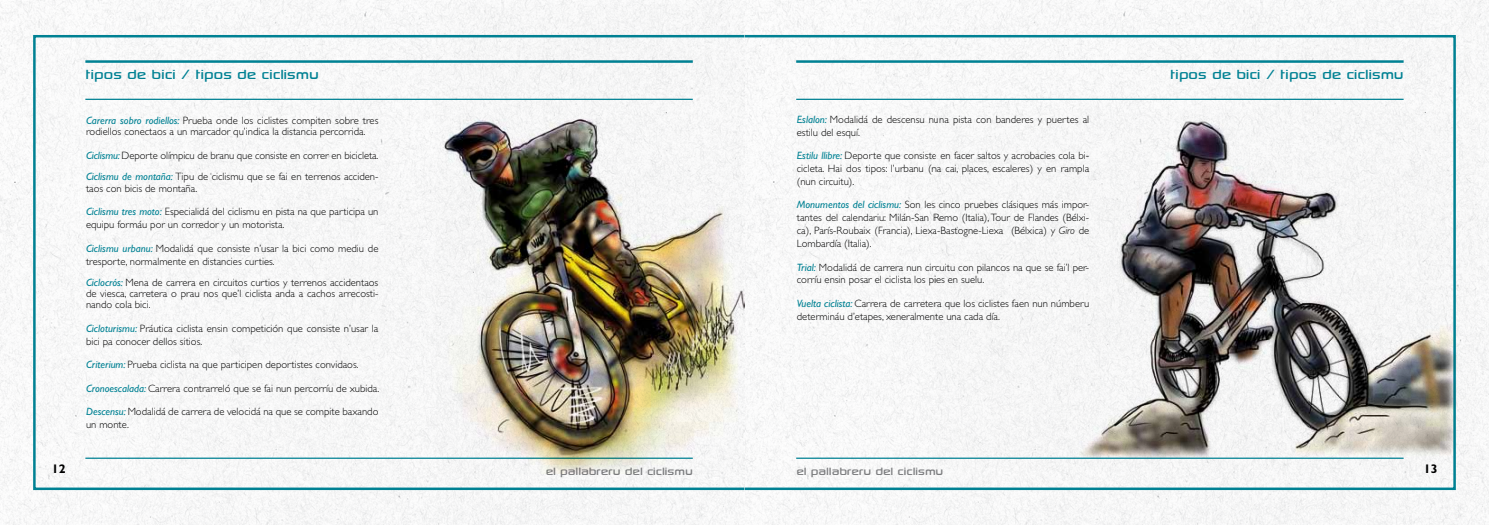
<style>
.page{position:relative;width:1489px;height:525px;background:#fff}
.page>*{position:absolute;margin:0;border:0;box-sizing:border-box;transform-origin:0 0}
.t1{font:18.75px "Sony Sketch EF";letter-spacing:-.01em;color:#008193}
.t2{font:15px "Sony Sketch EF";letter-spacing:-.01em;color:#7b7c7e}
.t3{font:700 12.5px "Gill Sans";color:#000}
.t4{font:300 10.62px/12.9px "Gill Sans";color:#000}
.s1{font-weight:400;font-style:italic;color:#008193}
.s2{font-style:italic}
</style>
<div class="page">
<img style="left:0;top:0;width:1488px;height:524px">
<hr style="left:796px;top:60px;width:607px;height:3px;background:#008193">
<hr style="left:796px;top:99px;width:607px;height:1px;background:#008193">
<hr style="left:796px;top:457px;width:607px;height:1px;background:#008193">
<hr style="left:85px;top:60px;width:607px;height:3px;background:#008193">
<hr style="left:85px;top:99px;width:607px;height:1px;background:#008193">
<hr style="left:85px;top:457px;width:607px;height:1px;background:#008193">
<img style="left:436px;top:4px;width:308px;height:469px">
<img style="left:935px;top:109px;width:540px;height:360px">
<p class="t3" style="left:52px;top:461px;width:15px">12</p>
<h1 class="t1" style="left:85px;top:64px;width:235px">tipos de bici / tipos de ciclismu</h1>
<h1 class="t1" style="left:1170px;top:64px;width:235px">tipos de bici / tipos de ciclismu</h1>
<p class="t4" style="left:86px;top:115px;width:294px;line-height:11px"><span class="s1">Carerra sobro rodiellos:</span> Prueba onde los ciclistes compiten sobre tres rodiellos conectaos a un marcador qu’indica la distancia percorrida.</p>
<p class="t4" style="left:86px;top:144px;width:294px;line-height:21.9px"><span class="s1">Ciclismu:</span> Deporte olímpicu de branu que consiste en correr en bicicleta.<br><span class="s1">Ciclismu de montaña:</span> Tipu de ciclismu que se fai en terrenos acciden-</p>
<p class="t4" style="left:86px;top:182px;width:113px">taos con bicis de montaña.</p>
<p class="t4" style="left:86px;top:205px;width:294px"><span class="s1">Ciclismu tres moto:</span> Especialidá del ciclismu en pista na que participa un equipu formáu por un corredor y un motorista.</p>
<p class="t4" style="left:86px;top:241px;width:294px"><span class="s1">Ciclismu urbanu:</span> Modalidá que consiste n’usar la bici como mediu de tresporte, normalmente en distancies curties.</p>
<p class="t4" style="left:86px;top:277px;width:294px;line-height:11px;text-align:justify"><span class="s1">Ciclocrós:</span> Mena de carrera en circuitos curtios y terrenos accidentaos de viesca, carretera o prau nos que’l ciclista anda a cachos arrecosti&shy;nando cola bici.</p>
<p class="t4" style="left:86px;top:321px;width:294px"><span class="s1">Cicloturismu:</span> Práutica ciclista ensin competición que consiste n’usar la bici pa conocer dellos sitios.</p>
<p class="t4" style="left:86px;top:358px;width:274px"><span class="s1">Criterium:</span> Prueba ciclista na que participen deportistes convidaos.</p>
<p class="t4" style="left:86px;top:381px;width:295px"><span class="s1">Cronoescalada:</span> Carrera contrarreló que se fai nun percorríu de xubida.</p>
<p class="t4" style="left:86px;top:405px;width:294px"><span class="s1">Descensu:</span> Modalidá de carrera de velocidá na que se compite baxando un monte.</p>
<p class="t4" style="left:796px;top:113px;width:294px"><span class="s1">Eslalon:</span> Modalidá de descensu nuna pista con banderes y puertes al estilu del esquí.</p>
<p class="t4" style="left:796px;top:149px;width:294px;text-align:justify"><span class="s1">Estilu llibre:</span> Deporte que consiste en facer saltos y acrobacies cola bi&shy;cicleta. Hai dos tipos: l’urbanu (na cai, places, escaleres) y en rampla (nun circuitu).</p>
<p class="t4" style="left:796px;top:198px;width:294px;text-align:justify"><span class="s1">Monumentos del ciclismu:</span> Son les cinco pruebes clásiques más impor&shy;tantes del calendariu: Milán-San Remo (Italia), Tour de Flandes (Bélxi&shy;ca), París-Roubaix (Francia), Liexa-Bastogne-Liexa (Bélxica) y <span class="s2">Giro</span> de Lombardía (Italia).</p>
<p class="t4" style="left:796px;top:260px;width:294px"><span class="s1">Trial:</span> Modalidá de carrera nun circuitu con pilancos na que se fai’l per&shy;corríu ensin posar el ciclista los pies en suelu.</p>
<p class="t4" style="left:796px;top:297px;width:294px"><span class="s1">Vuelta ciclista:</span> Carrera de carretera que los ciclistes faen nun númberu determináu d’etapes, xeneralmente una cada día.</p>
<h2 class="t2" style="left:545px;top:462px;width:148px">el pallabreru del ciclismu</h2>
<h2 class="t2" style="left:796px;top:462px;width:148px">el pallabreru del ciclismu</h2>
<p class="t3" style="left:1423px;top:461px;width:15px">13</p>
</div>
